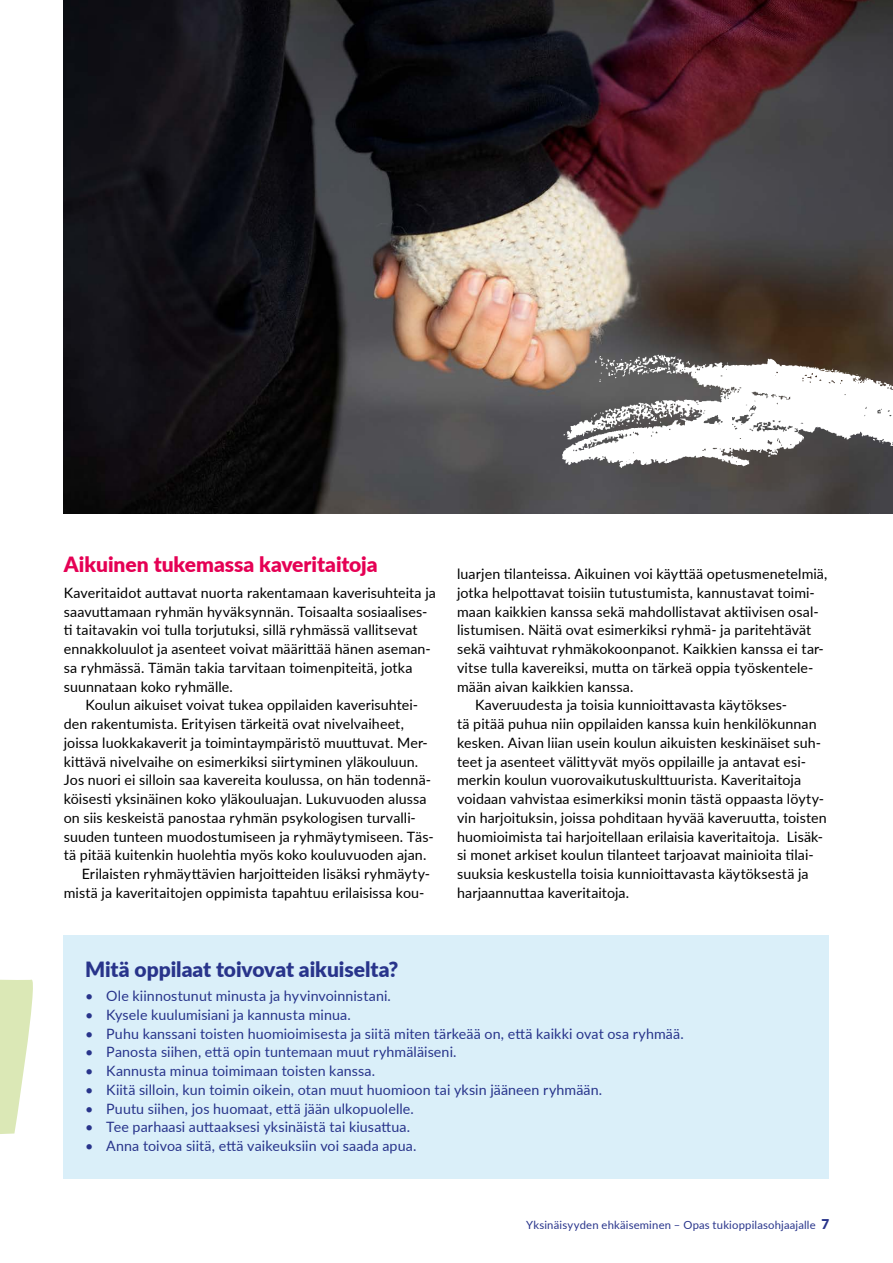
<style>
.page{position:relative;width:893px;height:1263px;background:#fff}
.page>*{position:absolute;margin:0;border:0;box-sizing:border-box;transform-origin:0 0}
.t1{font:900 21px "Lato";color:#28348b}
.t2{font:900 21px "Lato";color:#e50054}
.t3{font:14.25px/18.8px "Lato";letter-spacing:.005em;color:#000}
.t4{font:14.25px "Lato";letter-spacing:.005em;color:#28348b}
.t5{font:11.25px "Lato";letter-spacing:.015em;color:#28348b}
.s1{font-weight:900;font-size:13.5px}
</style>
<div class="page">
<svg style="left:0;top:979px;width:33px;height:155px"></svg>
<div style="left:64px;top:935px;width:765px;height:244px;background:#daeff9"></div>
<img style="left:64px;top:0;width:829px;height:513px">
<img style="left:532px;top:309px;width:361px;height:205px">
<h1 class="t2" style="left:64px;top:549px;width:315px">Aikuinen tukemassa kaveritaitoja</h1>
<p class="t3" style="left:64px;top:583px;width:374px">Kaveritaidot auttavat nuorta rakentamaan kaverisuhteita ja saavuttamaan ryhmän hyväksynnän. Toisaalta sosiaalises&shy;ti taitavakin voi tulla torjutuksi, sillä ryhmässä vallitsevat ennakkoluulot ja asenteet voivat määrittää hänen aseman&shy;sa ryhmässä. Tämän takia tarvitaan toimenpiteitä, jotka suunnataan koko ryhmälle.</p>
<p class="t3" style="left:85px;top:695px;width:334px">Koulun aikuiset voivat tukea oppilaiden kaverisuhtei-</p>
<p class="t3" style="left:64px;top:714px;width:342px">den rakentumista. Erityisen tärkeitä ovat nivelvaiheet,</p>
<p class="t3" style="left:64px;top:733px;width:365px">joissa luokkakaverit ja toimintaympäristö muuttuvat. Mer-</p>
<p class="t3" style="left:64px;top:751px;width:356px">kittävä nivelvaihe on esimerkiksi siirtyminen yläkouluun.</p>
<p class="t3" style="left:64px;top:770px;width:369px">Jos nuori ei silloin saa kavereita koulussa, on hän todennä-</p>
<p class="t3" style="left:64px;top:789px;width:364px">köisesti yksinäinen koko yläkouluajan. Lukuvuoden alussa</p>
<p class="t3" style="left:64px;top:808px;width:354px">on siis keskeistä panostaa ryhmän psykologisen turvalli-</p>
<p class="t3" style="left:64px;top:826px;width:371px">suuden tunteen muodostumiseen ja ryhmäytymiseen. Täs-</p>
<p class="t3" style="left:64px;top:845px;width:364px">tä pitää kuitenkin huolehtia myös koko kouluvuoden ajan.</p>
<p class="t3" style="left:82px;top:864px;width:350px">Erilaisten ryhmäyttävien harjoitteiden lisäksi ryhmäyty-</p>
<p class="t3" style="left:64px;top:883px;width:362px">mistä ja kaveritaitojen oppimista tapahtuu erilaisissa kou-</p>
<p class="t3" style="left:457px;top:564px;width:372px">luarjen tilanteissa. Aikuinen voi käyttää opetusmenetelmiä,</p>
<p class="t3" style="left:457px;top:583px;width:359px">jotka helpottavat toisiin tutustumista, kannustavat toimi-</p>
<p class="t3" style="left:457px;top:601px;width:363px">maan kaikkien kanssa sekä mahdollistavat aktiivisen osal-</p>
<p class="t3" style="left:457px;top:620px;width:356px">listumisen. Näitä ovat esimerkiksi ryhmä- ja paritehtävät</p>
<p class="t3" style="left:457px;top:639px;width:368px">sekä vaihtuvat ryhmäkokoonpanot. Kaikkien kanssa ei tar-</p>
<p class="t3" style="left:457px;top:658px;width:358px">vitse tulla kavereiksi, mutta on tärkeä oppia työskentele-</p>
<p class="t3" style="left:457px;top:676px;width:178px">mään aivan kaikkien kanssa.</p>
<p class="t3" style="left:475px;top:695px;width:313px">Kaveruudesta ja toisia kunnioittavasta käytökses-</p>
<p class="t3" style="left:457px;top:714px;width:361px">tä pitää puhua niin oppilaiden kanssa kuin henkilökunnan</p>
<p class="t3" style="left:457px;top:733px;width:365px">kesken. Aivan liian usein koulun aikuisten keskinäiset suh-</p>
<p class="t3" style="left:457px;top:751px;width:350px">teet ja asenteet välittyvät myös oppilaille ja antavat esi-</p>
<p class="t3" style="left:457px;top:770px;width:345px">merkin koulun vuorovaikutuskulttuurista. Kaveritaitoja</p>
<p class="t3" style="left:457px;top:789px;width:369px">voidaan vahvistaa esimerkiksi monin tästä oppaasta löyty-</p>
<p class="t3" style="left:457px;top:808px;width:371px">vin harjoituksin, joissa pohditaan hyvää kaveruutta, toisten</p>
<p class="t3" style="left:457px;top:826px;width:367px">huomioimista tai harjoitellaan erilaisia kaveritaitoja. Lisäk-</p>
<p class="t3" style="left:457px;top:845px;width:358px">si monet arkiset koulun tilanteet tarjoavat mainioita tilai-</p>
<p class="t3" style="left:457px;top:864px;width:353px">suuksia keskustella toisia kunnioittavasta käytöksestä ja</p>
<p class="t3" style="left:457px;top:883px;width:174px">harjaannuttaa kaveritaitoja.</p>
<h1 class="t1" style="left:85px;top:954px;width:315px">Mitä oppilaat toivovat aikuiselta?</h1>
<p class="t4" style="left:85px;top:985px;width:307px">• Ole kiinnostunut minusta ja hyvinvoinnistani.</p>
<p class="t4" style="left:85px;top:1004px;width:267px">• Kysele kuulumisiani ja kannusta minua.</p>
<p class="t4" style="left:85px;top:1023px;width:600px">• Puhu kanssani toisten huomioimisesta ja siitä miten tärkeää on, että kaikki ovat osa ryhmää.</p>
<p class="t4" style="left:85px;top:1042px;width:373px">• Panosta siihen, että opin tuntemaan muut ryhmäläiseni.</p>
<p class="t4" style="left:85px;top:1061px;width:292px">• Kannusta minua toimimaan toisten kanssa.</p>
<p class="t4" style="left:85px;top:1079px;width:519px">• Kiitä silloin, kun toimin oikein, otan muut huomioon tai yksin jääneen ryhmään.</p>
<p class="t4" style="left:85px;top:1098px;width:330px">• Puutu siihen, jos huomaat, että jään ulkopuolelle.</p>
<p class="t4" style="left:85px;top:1117px;width:327px">• Tee parhaasi auttaaksesi yksinäistä tai kiusattua.</p>
<p class="t4" style="left:85px;top:1136px;width:333px">• Anna toivoa siitä, että vaikeuksiin voi saada apua.</p>
<p class="t5" style="left:526px;top:1217px;width:305px">Yksinäisyyden ehkäiseminen – Opas tukioppilasohjaajalle <span class="s1">7</span></p>
</div>
